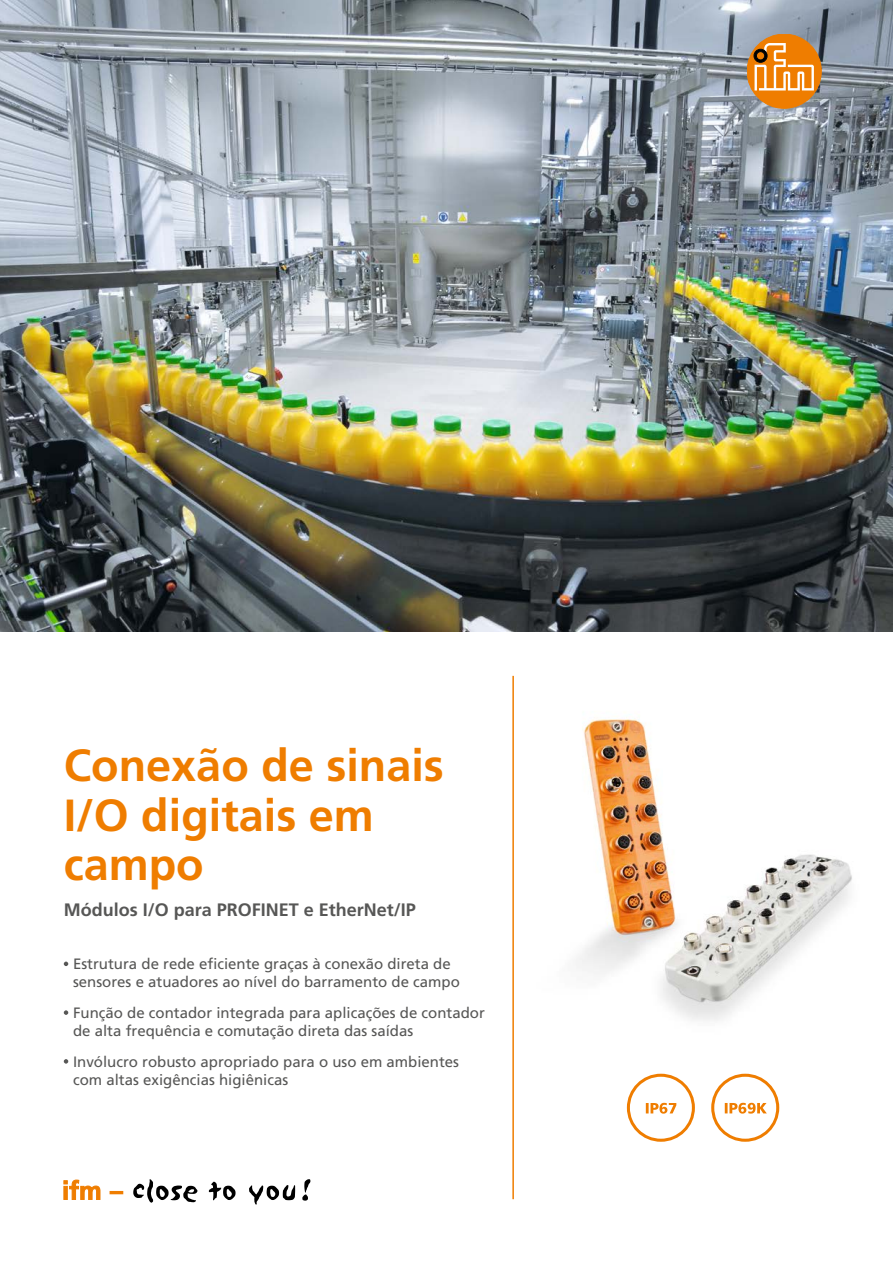
<style>
.page{position:relative;width:893px;height:1263px;background:#fff}
.page>*{position:absolute;margin:0;border:0;box-sizing:border-box;transform-origin:0 0}
.Titel_Headline_30pt{font:700 45px/49.5px "Frutiger LT Com";color:#ef7d00}
.Titel_Subheadline_12pt{font:700 18px "Frutiger LT Com";color:#575756}
.Features{font:15px/18px "Frutiger LT Com";color:#575756}
</style>
<div class="page">
<img style="left:0;top:0;width:893px;height:631px">
<img style="left:576px;top:719px;width:276px;height:302px">
<svg style="left:64px;top:1180px;width:36px;height:20px"></svg>
<svg style="left:110px;top:1191px;width:13px;height:3px"></svg>
<svg style="left:133px;top:1179px;width:64px;height:24px"></svg>
<svg style="left:209px;top:1182px;width:27px;height:18px"></svg>
<svg style="left:249px;top:1185px;width:46px;height:19px"></svg>
<svg style="left:302px;top:1179px;width:8px;height:22px"></svg>
<hr style="left:512px;top:676px;width:2px;height:523px;background:#ef7d00">
<div style="left:747px;top:34px;width:74px;height:74px;background:#ef7d00;border-radius:50%"></div>
<div style="left:747px;top:34px;width:74px;height:74px;border:1px solid #ef7d00;border-radius:50%"></div>
<svg style="left:754px;top:43px;width:60px;height:47px"></svg>
<svg style="left:64px;top:961px;width:4px;height:5px"></svg>
<svg style="left:64px;top:1010px;width:4px;height:5px"></svg>
<svg style="left:64px;top:1059px;width:4px;height:4px"></svg>
<svg style="left:627px;top:1074px;width:68px;height:68px"></svg>
<svg style="left:711px;top:1074px;width:68px;height:68px"></svg>
<p class="Titel_Headline_30pt" style="left:64px;top:741px;width:382px">Conexão de sinais<br>I/O digitais em campo</p>
<p class="Titel_Subheadline_12pt" style="left:64px;top:899px;width:354px">Módulos I/O para PROFINET e EtherNet/IP</p>
<p class="Features" style="left:73px;top:955px;width:388px">Estrutura de rede eficiente graças à conexão direta de sensores e atuadores ao nível do barramento de campo</p>
<p class="Features" style="left:73px;top:1004px;width:413px">Função de contador integrada para aplicações de contador de alta frequência e comutação direta das saídas</p>
<p class="Features" style="left:73px;top:1053px;width:387px">Invólucro robusto apropriado para o uso em ambientes com altas exigências higiênicas</p>
</div>
